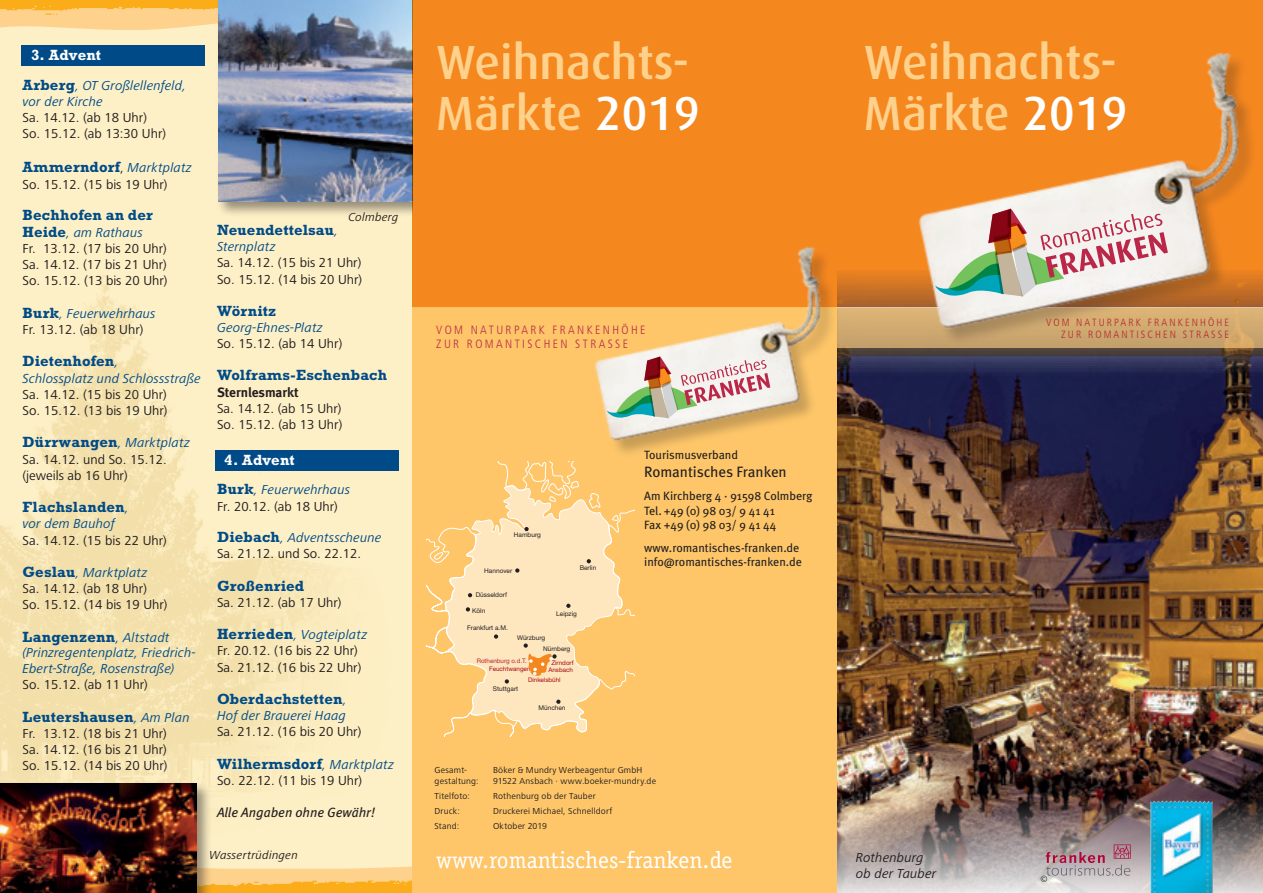
<style>
.page{position:relative;width:1263px;height:893px;background:#fef0c6}
.page>*{position:absolute;margin:0;border:0;box-sizing:border-box;transform-origin:0 0}
.t1{font:500 48px/51px "Dax Pro";color:#fed28d}
.t2{font:23.7px "Officina Serif Std";color:#fff}
.t3{font:700 15px "Rockwell Std";letter-spacing:.01em;color:#004b87}
.t4{font:15px "Meta";color:#231f20}
.t5{font:700 15px "Rockwell Std";letter-spacing:.01em;color:#fff}
.t6{font:13.5px/16.2px "Frutiger Next LT";color:#231f20}
.t7{font:italic 13.5px/16.2px "Frutiger Next LT";letter-spacing:.01em;color:#004b87}
.Textkˆrper_2{font:italic 13.5px "Meta";color:#231f20}
.t8{font:italic 13.5px/16.2px "Frutiger Next LT";letter-spacing:.01em;color:#231f20}
.t9{font:12px/14.4px "Meta";color:#231f20}
.t10{font:300 condensed 12px/14.4px "Frutiger LT Std";letter-spacing:.2em;color:#ba2748}
.t11{font:italic 12px "Frutiger Next LT";letter-spacing:.015em;color:#231f20}
.t12{font:300 condensed 10.5px/12.6px "Frutiger LT Std";letter-spacing:.2em;color:#b7282e;text-align:right}
.t13{font:9px "Frutiger Next LT";letter-spacing:.02em;color:#231f20}
.t14{font:6.45px "Helvetica Neue LT Std";color:#231f20}
.t15{font:6.3px "Helvetica Neue LT Std";color:#a70a12}
.t16{font:6.3px "Helvetica Neue LT Std";color:#b7282e}
.s1{font-family:"Rockwell Std";font-weight:700;font-style:normal;font-size:15px}
.s2{font-family:"Frutiger Next LT";font-weight:400;font-size:13.5px;color:#231f20}
.s3{font-family:"Frutiger Next LT";font-weight:400;font-style:italic;font-size:13.5px}
.s4{font-style:normal;color:#231f20}
.s5{font-family:"Rockwell Std";font-weight:700;font-size:15px;color:#004b87}
.s6{font-style:italic;color:#004b87}
.s7{font-family:"Meta";font-weight:700}
.s8{color:#fff}
</style>
<div class="page">
<img style="left:0;top:275px;width:399px;height:517px">
<svg style="left:74px;top:28px;width:97px;height:2px"></svg>
<img style="left:0;top:0;width:216px;height:28px">
<div style="left:216px;top:0;width:212px;height:217px;background:#231f20;opacity:.47"></div>
<img style="left:219px;top:0;width:193px;height:202px">
<div style="left:0;top:781px;width:212px;height:112px;background:#231f20;opacity:.47"></div>
<img style="left:0;top:784px;width:197px;height:60px">
<div style="left:412px;top:0;width:851px;height:308px;background:#f5871f"></div>
<div style="left:412px;top:308px;width:426px;height:585px;background:#fec463"></div>
<div style="left:596px;top:248px;width:241px;height:210px;background:#231f20;opacity:.25"></div>
<img style="left:591px;top:246px;width:234px;height:199px">
<svg style="left:606px;top:356px;width:164px;height:66px;background:#d3c7bb"></svg>
<svg style="left:497px;top:461px;width:137px;height:221px"></svg>
<svg style="left:426px;top:483px;width:197px;height:254px"></svg>
<div style="left:21px;top:45px;width:184px;height:21px;background:#004b87"></div>
<div style="left:215px;top:450px;width:183px;height:20px;background:#004b87"></div>
<img style="left:838px;top:271px;width:425px;height:527px">
<svg style="left:838px;top:308px;width:425px;height:47px;background:#977c58"></svg>
<div style="left:920px;top:54px;width:336px;height:292px;background:#231f20;opacity:.25"></div>
<img style="left:912px;top:53px;width:334px;height:282px">
<svg style="left:934px;top:209px;width:234px;height:94px;background:#d1c2b8"></svg>
<div style="left:413px;top:0;width:223px;height:301px;background:#f5871f"></div>
<img style="left:838px;top:798px;width:425px;height:46px">
<img style="left:1153px;top:800px;width:26px;height:3px">
<svg style="left:0;top:844px;width:1263px;height:49px"></svg>
<p class="t5" style="left:31px;top:46px;width:71px">3. Advent</p>
<p class="t7" style="left:23px;top:77px;width:165px"><span class="s1">Arberg</span>, OT Großlellenfeld, vor der Kirche</p>
<p class="t6" style="left:23px;top:109px;width:126px">Sa. 14.12. (ab 18 Uhr)</p>
<p class="t6" style="left:23px;top:126px;width:145px">So. 15.12. (ab 13:30 Uhr)</p>
<p class="t3" style="left:23px;top:158px;width:171px">Ammerndorf<span class="s2">,</span> <span class="s3">Marktplatz</span></p>
<p class="t6" style="left:23px;top:176px;width:147px">So. 15.12. (15 bis 19 Uhr)</p>
<p class="t3" style="left:23px;top:207px;width:132px">Bechhofen an der</p>
<p class="t7" style="left:23px;top:224px;width:122px"><span class="s1">Heide</span>, am Rathaus</p>
<p class="t6" style="left:23px;top:240px;width:146px">Fr. 13.12. (17 bis 20 Uhr)</p>
<p class="t6" style="left:23px;top:257px;width:146px">Sa. 14.12. (17 bis 21 Uhr)</p>
<p class="t6" style="left:23px;top:273px;width:147px">So. 15.12. (13 bis 20 Uhr)</p>
<p class="t7" style="left:23px;top:305px;width:135px"><span class="s1">Burk</span>, Feuerwehrhaus</p>
<p class="t6" style="left:23px;top:321px;width:122px">Fr. 13.12. (ab 18 Uhr)</p>
<p class="t3" style="left:23px;top:352px;width:97px">Dietenhofen<span class="s3">,</span></p>
<p class="t7" style="left:23px;top:370px;width:180px">Schlossplatz und Schlossstraße<br><span class="s4">Sa. 14.12. (15 bis 20 Uhr)</span></p>
<p class="t6" style="left:23px;top:402px;width:147px">So. 15.12. (13 bis 19 Uhr)</p>
<p class="t7" style="left:23px;top:435px;width:169px"><span class="s1">Dürrwangen</span>, Marktplatz</p>
<p class="t6" style="left:23px;top:451px;width:146px">Sa. 14.12. und So. 15.12. (jeweils ab 16 Uhr)</p>
<p class="t3" style="left:23px;top:498px;width:108px">Flachslanden<span class="s3">,</span></p>
<p class="t7" style="left:23px;top:516px;width:94px">vor dem Bauhof</p>
<p class="t6" style="left:23px;top:532px;width:146px">Sa. 14.12. (15 bis 22 Uhr)</p>
<p class="t6" style="left:23px;top:564px;width:126px"><span class="s5">Geslau</span><span class="s6">, Marktplatz<br></span>Sa. 14.12. (ab 18 Uhr)</p>
<p class="t6" style="left:23px;top:597px;width:147px">So. 15.12. (14 bis 19 Uhr)</p>
<p class="t3" style="left:23px;top:628px;width:149px">Langenzenn<span class="s3">, Altstadt</span></p>
<p class="t7" style="left:23px;top:645px;width:175px;line-height:15.8px">(Prinzregentenplatz, Friedrich-<br>Ebert-Straße, Rosenstraße)</p>
<p class="t6" style="left:23px;top:677px;width:127px">So. 15.12. (ab 11 Uhr)</p>
<p class="t3" style="left:23px;top:708px;width:168px">Leutershausen<span class="s3">, Am Plan</span></p>
<p class="t6" style="left:23px;top:725px;width:146px">Fr. 13.12. (18 bis 21 Uhr)</p>
<p class="t6" style="left:23px;top:742px;width:146px">Sa. 14.12. (16 bis 21 Uhr)</p>
<p class="t6" style="left:23px;top:758px;width:147px">So. 15.12. (14 bis 20 Uhr)</p>
<p class="t11" style="left:348px;top:210px;width:51px">Colmberg</p>
<p class="t3" style="left:217px;top:221px;width:123px">Neuendettelsau<span class="s3">,</span></p>
<p class="t6" style="left:217px;top:239px;width:146px"><span class="s6">Sternplatz<br></span>Sa. 14.12. (15 bis 21 Uhr)</p>
<p class="t6" style="left:217px;top:271px;width:147px">So. 15.12. (14 bis 20 Uhr)</p>
<p class="t3" style="left:217px;top:302px;width:61px">Wörnitz</p>
<p class="t7" style="left:217px;top:319px;width:107px">Georg-Ehnes-Platz</p>
<p class="t6" style="left:217px;top:335px;width:127px">So. 15.12. (ab 14 Uhr)</p>
<p class="t3" style="left:217px;top:366px;width:172px">Wolframs-Eschenbach</p>
<p class="t6" style="left:217px;top:384px;width:126px"><span class="s7">Sternlesmarkt<br></span>Sa. 14.12. (ab 15 Uhr)</p>
<p class="t6" style="left:217px;top:416px;width:127px">So. 15.12. (ab 13 Uhr)</p>
<p class="t5" style="left:225px;top:451px;width:71px">4. Advent</p>
<p class="t7" style="left:217px;top:482px;width:135px"><span class="s1">Burk</span>, Feuerwehrhaus</p>
<p class="t6" style="left:217px;top:498px;width:122px">Fr. 20.12. (ab 18 Uhr)</p>
<p class="t7" style="left:217px;top:529px;width:166px"><span class="s1">Diebach</span>, Adventsscheune</p>
<p class="t6" style="left:217px;top:546px;width:146px">Sa. 21.12. und So. 22.12.</p>
<p class="t3" style="left:217px;top:577px;width:89px">Großenried</p>
<p class="t6" style="left:217px;top:594px;width:126px">Sa. 21.12. (ab 17 Uhr)</p>
<p class="t7" style="left:217px;top:627px;width:152px"><span class="s1">Herrieden</span>, Vogteiplatz</p>
<p class="t6" style="left:217px;top:643px;width:142px">Fr. 20.12. (16 bis 22 Uhr)</p>
<p class="t6" style="left:217px;top:659px;width:146px">Sa. 21.12. (16 bis 22 Uhr)</p>
<p class="t3" style="left:217px;top:690px;width:131px">Oberdachstetten<span class="s3">,</span></p>
<p class="t6" style="left:217px;top:708px;width:146px"><span class="s6">Hof der Brauerei Haag<br></span>Sa. 21.12. (16 bis 20 Uhr)</p>
<p class="t3" style="left:217px;top:755px;width:178px">Wilhermsdorf<span class="s3">, Marktplatz</span></p>
<p class="t6" style="left:217px;top:772px;width:147px">So. 22.12. (11 bis 19 Uhr)</p>
<p class="Textkˆrper_2" style="left:217px;top:805px;width:159px">Alle Angaben ohne Gewähr!</p>
<p class="t11" style="left:209px;top:848px;width:90px">Wassertrüdingen</p>
<p class="t1" style="left:436px;top:36px;width:265px">Weihnachts-<br>Märkte <span class="s8">2019</span></p>
<p class="t10" style="left:436px;top:323px;width:211px">VOM NATURPARK FRANKENHÖHE<br>ZUR ROMANTISCHEN STRASSE</p>
<p class="t14" style="left:514px;top:531px;width:28px">Hamburg</p>
<p class="t14" style="left:484px;top:567px;width:30px">Hannover</p>
<p class="t14" style="left:476px;top:591px;width:33px">Düsseldorf</p>
<p class="t14" style="left:472px;top:606px;width:15px">Köln</p>
<p class="t14" style="left:467px;top:624px;width:42px">Frankfurt a.M.</p>
<p class="t14" style="left:580px;top:564px;width:18px">Berlin</p>
<p class="t14" style="left:556px;top:610px;width:22px">Leipzig</p>
<p class="t14" style="left:517px;top:634px;width:29px">Würzburg</p>
<p class="t14" style="left:543px;top:645px;width:29px">Nürnberg</p>
<p class="t16" style="left:477px;top:656px;width:52px">Rothenburg o.d.T.</p>
<p class="t15" style="left:489px;top:665px;width:43px">Feuchtwangen</p>
<p class="t15" style="left:528px;top:676px;width:34px">Dinkelsbühl</p>
<p class="t15" style="left:551px;top:659px;width:24px">Zirndorf</p>
<p class="t15" style="left:548px;top:665px;width:26px">Ansbach</p>
<p class="t14" style="left:493px;top:685px;width:27px">Stuttgart</p>
<p class="t14" style="left:538px;top:704px;width:29px">München</p>
<p class="t9" style="left:644px;top:448px;width:95px">Tourismusverband</p>
<p class="t4" style="left:644px;top:463px;width:144px">Romantisches Franken</p>
<p class="t9" style="left:644px;top:489px;width:170px">Am Kirchberg 4 · 91598 Colmberg</p>
<p class="t9" style="left:644px;top:503px;width:134px">Tel. +49 (0) 98 03/ 9 41 41<br>Fax +49 (0) 98 03/ 9 41 44</p>
<p class="t9" style="left:644px;top:540px;width:157px">www.romantisches-franken.de</p>
<p class="t9" style="left:644px;top:555px;width:159px">info@romantisches-franken.de</p>
<p class="t13" style="left:435px;top:765px;width:34px">Gesamt-</p>
<p class="t13" style="left:493px;top:765px;width:151px">Böker &amp; Mundry Werbeagentur GmbH</p>
<p class="t13" style="left:435px;top:776px;width:46px">gestaltung:</p>
<p class="t13" style="left:493px;top:776px;width:165px">91522 Ansbach · www.boeker-mundry.de</p>
<p class="t13" style="left:435px;top:791px;width:37px">Titelfoto:</p>
<p class="t13" style="left:493px;top:791px;width:104px">Rothenburg ob der Tauber</p>
<p class="t13" style="left:435px;top:806px;width:27px">Druck:</p>
<p class="t13" style="left:493px;top:806px;width:121px">Druckerei Michael, Schnelldorf</p>
<p class="t13" style="left:435px;top:821px;width:26px">Stand:</p>
<p class="t13" style="left:493px;top:821px;width:55px">Oktober 2019</p>
<p class="t2" style="left:436px;top:846px;width:298px">www.romantisches-franken.de</p>
<p class="t1" style="left:864px;top:36px;width:265px">Weihnachts-<br>Märkte <span class="s8">2019</span></p>
<p class="t12" style="left:1046px;top:316px;width:184px">VOM NATURPARK FRANKENHÖHE<br>ZUR ROMANTISCHEN STRASSE</p>
<p class="t8" style="left:856px;top:849px;width:82px">Rothenburg ob der Tauber</p>
</div>
